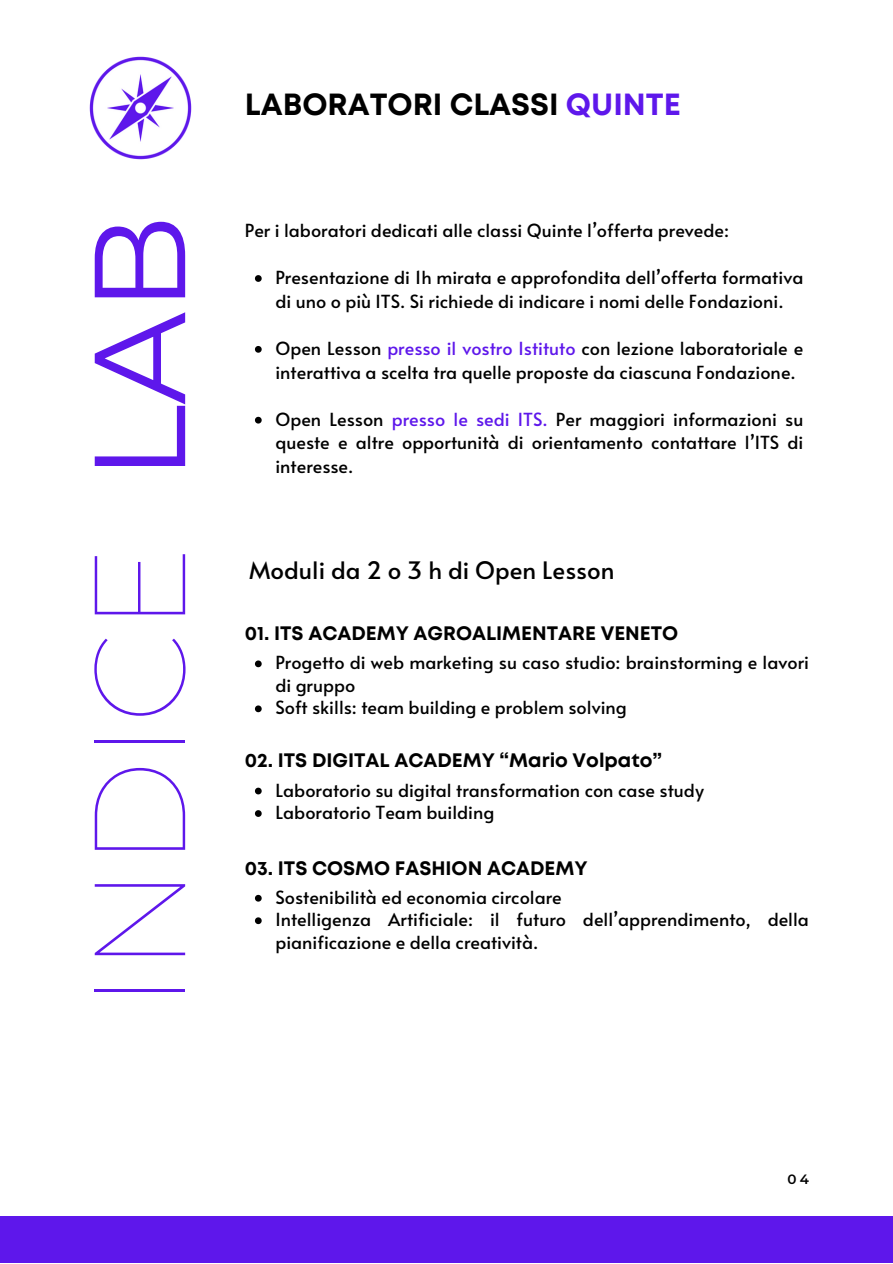
<style>
.page{position:relative;width:893px;height:1264px;background:#fff}
.page>*{position:absolute;margin:0;border:0;box-sizing:border-box;transform-origin:0 0}
.t1{font:100 129.15px "Montserrat";color:#5e17eb}
.t2{font:700 30.6px "Mont";color:#000}
.t3{font:24px "Alata";color:#000}
.t4{font:700 19.5px "Mont";color:#000}
.t5{font:18px/23.5px "Alata";color:#000}
.t6{font:600 13.5px "Montserrat";color:#000001}
.s1{font-weight:400}
.s2{color:#5e17eb}
</style>
<div class="page">
<div style="left:0;top:1216px;width:892px;height:46px;background:#5e17eb"></div>
<img style="left:89px;top:57px;width:103px;height:102px">
<svg style="left:255px;top:275px;width:7px;height:7px"></svg>
<svg style="left:255px;top:346px;width:7px;height:7px"></svg>
<svg style="left:255px;top:417px;width:7px;height:6px"></svg>
<svg style="left:255px;top:787px;width:7px;height:7px"></svg>
<svg style="left:255px;top:810px;width:7px;height:7px"></svg>
<svg style="left:255px;top:660px;width:7px;height:7px"></svg>
<svg style="left:255px;top:705px;width:7px;height:7px"></svg>
<svg style="left:255px;top:894px;width:7px;height:7px"></svg>
<svg style="left:255px;top:917px;width:7px;height:7px"></svg>
<p class="t1" style="left:60px;top:1009px;width:796px;rotate:-90deg">INDICE <span class="s1">LAB</span></p>
<p class="t2" style="left:245px;top:93px;width:437px">LABORATORI CLASSI <span class="s2">QUINTE</span></p>
<p class="t5" style="left:245px;top:218px;width:485px">Per i laboratori dedicati alle classi Quinte l’offerta prevede:</p>
<p class="t5" style="left:275px;top:265px;width:529px">Presentazione di 1h mirata e approfondita dell’offerta formativa di uno o più ITS. Si richiede di indicare i nomi delle Fondazioni.</p>
<p class="t5" style="left:275px;top:336px;width:529px">Open Lesson <span class="s2">presso il vostro Istituto</span> con lezione laboratoriale e interattiva a scelta tra quelle proposte da ciascuna Fondazione.</p>
<p class="t5" style="left:275px;top:406px;width:529px;text-align:justify">Open Lesson <span class="s2">presso le sedi ITS.</span> Per maggiori informazioni su queste e altre opportunità di orientamento contattare l’ITS di interesse.</p>
<p class="t3" style="left:249px;top:552px;width:367px">Moduli da 2 o 3 h di Open Lesson</p>
<p class="t4" style="left:245px;top:626px;width:435px">01. ITS ACADEMY AGROALIMENTARE VENETO</p>
<p class="t5" style="left:275px;top:651px;width:535px;line-height:22.5px">Progetto di web marketing su caso studio: brainstorming e lavori di gruppo</p>
<p class="t5" style="left:275px;top:695px;width:353px">Soft skills: team building e problem solving</p>
<p class="t4" style="left:245px;top:753px;width:418px">02. ITS DIGITAL ACADEMY “Mario Volpato”</p>
<p class="t5" style="left:275px;top:777px;width:430px">Laboratorio su digital transformation con case study</p>
<p class="t5" style="left:275px;top:800px;width:220px">Laboratorio Team building</p>
<p class="t4" style="left:245px;top:860px;width:344px">03. ITS COSMO FASHION ACADEMY</p>
<p class="t5" style="left:275px;top:884px;width:288px">Sostenibilità ed economia circolare</p>
<p class="t5" style="left:275px;top:907px;width:535px;line-height:22.5px">Intelligenza Artificiale: il futuro dell’apprendimento, della pianificazione e della creatività .</p>
<p class="t6" style="left:787px;top:1170px;width:23px">04</p>
</div>
